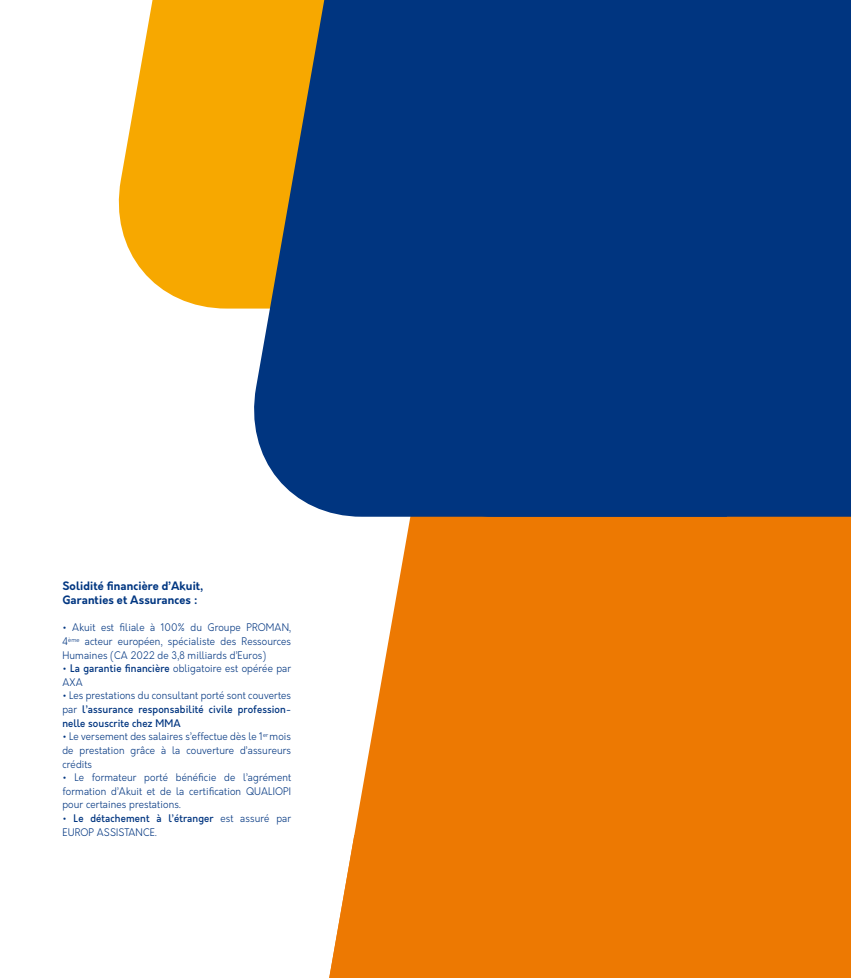
<style>
.page{position:relative;width:851px;height:978px;background:#fff}
.page>*{position:absolute;margin:0;border:0;box-sizing:border-box;transform-origin:0 0}
.t1{font:700 11.4px/13.6px "Orkney";letter-spacing:.015em;color:#003681;scale:.96 1}
.t2{font:300 10.2px/13.6px "Orkney";letter-spacing:.015em;color:#003580;text-align:justify;scale:.94 1}
.t3{font:500 10.2px/13.6px "Orkney";letter-spacing:.015em;color:#003580;text-align:justify;scale:.94 1}
.s1{font-weight:500}
.s2{font-weight:300}
</style>
<div class="page">
<svg style="left:118px;top:0;width:125px;height:309px;background:#f8b526"></svg>
<svg style="left:354px;top:517px;width:139px;height:318px;fill:#ed7902"></svg>
<div style="left:493px;top:517px;width:357px;height:461px;background:#ed7902"></div>
<svg style="left:243px;top:0;width:133px;height:517px;background:#4f606a"></svg>
<div style="left:376px;top:0;width:474px;height:517px;background:#003580"></div>
<div style="left:329px;top:835px;width:361px;height:143px;background:#ed7902"></div>
<p class="t1" style="left:62px;top:580px;width:148px">Solidité financière d’Akuit,<br>Garanties et Assurances :</p>
<p class="t2" style="left:62px;top:621px;width:245px">• Akuit est filiale à 100% du Groupe PROMAN, 4<sup>ème</sup> acteur européen, spécialiste des Ressources Humaines (CA 2022 de 3,8 milliards d’Euros)</p>
<p class="t2" style="left:62px;top:662px;width:245px">• <span class="s1">La garantie financière</span> obligatoire est opérée par<br>AXA</p>
<p class="t3" style="left:62px;top:689px;width:245px"><span class="s2">• Les prestations du consultant porté sont couvertes par</span> l’assurance responsabilité civile profession&shy;nelle souscrite chez MMA</p>
<p class="t2" style="left:62px;top:730px;width:245px">• Le versement des salaires s’effectue dès le 1<sup>er</sup> mois de prestation grâce à la couverture d’assureurs crédits</p>
<p class="t2" style="left:62px;top:771px;width:245px">• Le formateur porté bénéficie de l’agrément formation d’Akuit et de la certification QUALIOPI pour certaines prestations.</p>
<p class="t2" style="left:62px;top:812px;width:245px">• <span class="s1">Le détachement à l’étranger</span> est assuré par<br>EUROP ASSISTANCE.</p>
</div>
